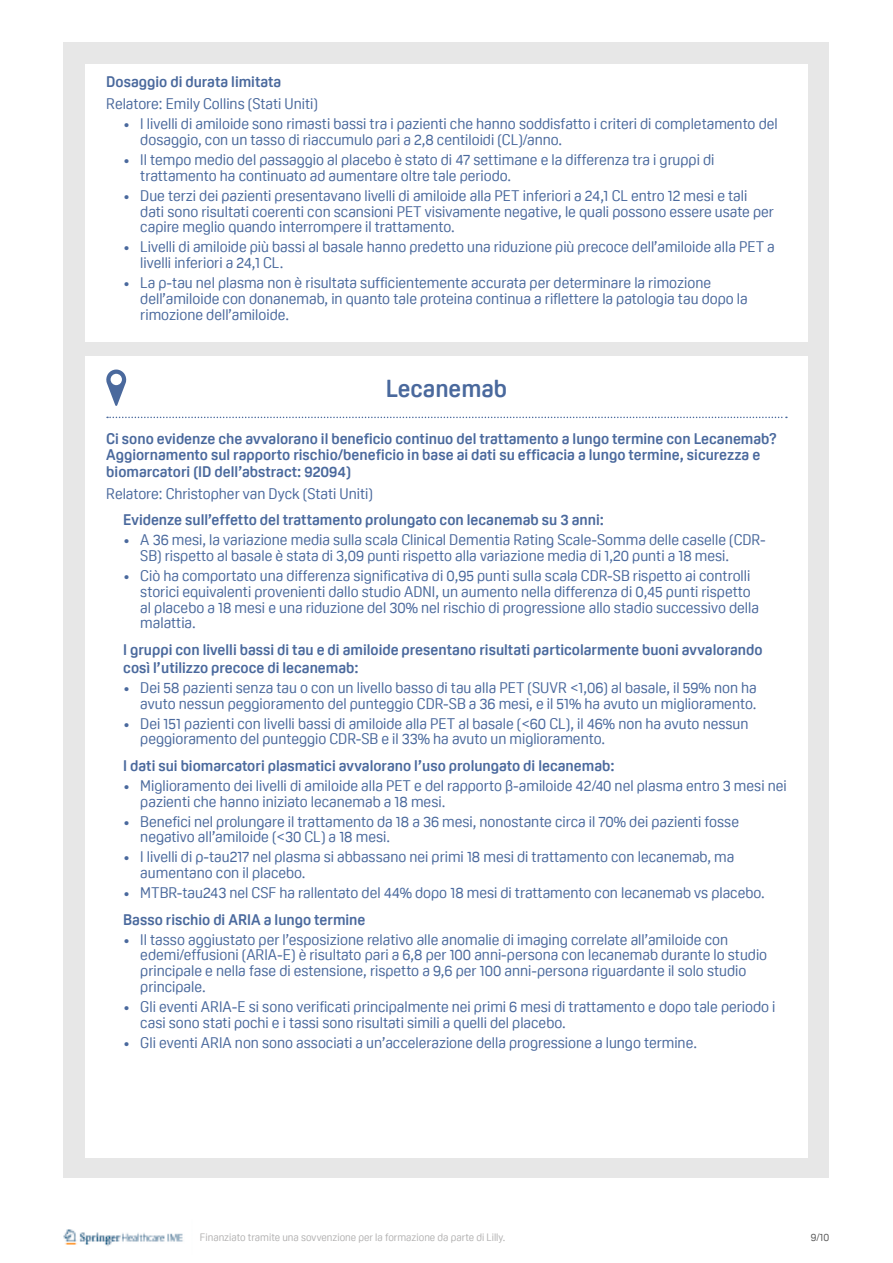
<style>
.page{position:relative;width:893px;height:1263px;background:#fff}
.page>*{position:absolute;margin:0;border:0;box-sizing:border-box;transform-origin:0 0}
.t1{font:700 24px "Oscine";color:#4a699d}
.t2{font:15px/15.8px "Oscine";color:#4a699d}
.t3{font:700 15px/16.5px "Oscine";color:#4a699d}
.t4{font:10.5px "Oscine";color:#b3b2b2}
.t5{font:10.5px "Oscine";color:#5a5a5a}
</style>
<div class="page">
<div style="left:64px;top:43px;width:765px;height:1135px;background:#e7e7e7"></div>
<img style="left:63px;top:1229px;width:120px;height:17px">
<div style="left:85px;top:64px;width:723px;height:277px;background:#fff"></div>
<div style="left:85px;top:357px;width:723px;height:801px;background:#fff"></div>
<svg style="left:107px;top:417px;width:680px;height:1px"></svg>
<svg style="left:106px;top:369px;width:21px;height:37px"></svg>
<div style="left:111px;top:374px;width:11px;height:11px;background:#fff;border-radius:50%"></div>
<p class="t3" style="left:106px;top:74px;width:177px">Dosaggio di durata limitata</p>
<p class="t2" style="left:106px;top:96px;width:213px">Relatore: Emily Collins (Stati Uniti)</p>
<p class="t2" style="left:140px;top:116px;width:639px;text-indent:-17px">• I livelli di amiloide sono rimasti bassi tra i pazienti che hanno soddisfatto i criteri di completamento del dosaggio, con un tasso di riaccumulo pari a 2,8 centiloidi (CL)/anno.</p>
<p class="t2" style="left:140px;top:152px;width:576px;text-indent:-17px">• Il tempo medio del passaggio al placebo è stato di 47 settimane e la differenza tra i gruppi di trattamento ha continuato ad aumentare oltre tale periodo.</p>
<p class="t2" style="left:140px;top:188px;width:635px;text-indent:-17px">• Due terzi dei pazienti presentavano livelli di amiloide alla PET inferiori a 24,1 CL entro 12 mesi e tali dati sono risultati coerenti con scansioni PET visivamente negative, le quali possono essere usate per capire meglio quando interrompere il trattamento.</p>
<p class="t2" style="left:140px;top:239px;width:636px;text-indent:-17px">• Livelli di amiloide più bassi al basale hanno predetto una riduzione più precoce dell’amiloide alla PET a livelli inferiori a 24,1 CL.</p>
<p class="t2" style="left:140px;top:275px;width:609px;text-indent:-17px">• La p-tau nel plasma non è risultata sufficientemente accurata per determinare la rimozione dell’amiloide con donanemab, in quanto tale proteina continua a riflettere la patologia tau dopo la rimozione dell’amiloide.</p>
<h1 class="t1" style="left:386px;top:375px;width:123px">Lecanemab</h1>
<p class="t3" style="left:106px;top:430px;width:672px">Ci sono evidenze che avvalorano il beneficio continuo del trattamento a lungo termine con Lecanemab?<br>Aggiornamento sul rapporto rischio/beneficio in base ai dati su efficacia a lungo termine, sicurezza e biomarcatori (ID dell’abstract: 92094)</p>
<p class="t2" style="left:106px;top:486px;width:268px">Relatore: Christopher van Dyck (Stati Uniti)</p>
<p class="t3" style="left:123px;top:512px;width:482px">Evidenze sull’effetto del trattamento prolungato con lecanemab su 3 anni:</p>
<p class="t2" style="left:140px;top:532px;width:627px;text-indent:-17px">• A 36 mesi, la variazione media sulla scala Clinical Dementia Rating Scale-Somma delle caselle (CDR-<br>SB) rispetto al basale è stata di 3,09 punti rispetto alla variazione media di 1,20 punti a 18 mesi.</p>
<p class="t2" style="left:140px;top:568px;width:620px;text-indent:-17px">• Ciò ha comportato una differenza significativa di 0,95 punti sulla scala CDR-SB rispetto ai controlli storici equivalenti provenienti dallo studio ADNI, un aumento nella differenza di 0,45 punti rispetto al placebo a 18 mesi e una riduzione del 30% nel rischio di progressione allo stadio successivo della malattia.</p>
<p class="t3" style="left:123px;top:641px;width:641px;line-height:18px">I gruppi con livelli bassi di tau e di amiloide presentano risultati particolarmente buoni avvalorando così l’utilizzo precoce di lecanemab:</p>
<p class="t2" style="left:123px;top:680px;width:635px;text-align:right">• Dei 58 pazienti senza tau o con un livello basso di tau alla PET (SUVR &lt;1,06) al basale, il 59% non ha avuto nessun peggioramento del punteggio CDR-SB a 36 mesi, e il 51% ha avuto un miglioramento.</p>
<p class="t2" style="left:140px;top:715px;width:610px;text-indent:-17px">• Dei 151 pazienti con livelli bassi di amiloide alla PET al basale (&lt;60 CL), il 46% non ha avuto nessun peggioramento del punteggio CDR-SB e il 33% ha avuto un miglioramento.</p>
<p class="t3" style="left:123px;top:757px;width:493px">I dati sui biomarcatori plasmatici avvalorano l’uso prolungato di lecanemab:</p>
<p class="t2" style="left:140px;top:778px;width:648px;text-indent:-17px">• Miglioramento dei livelli di amiloide alla PET e del rapporto β-amiloide 42/40 nel plasma entro 3 mesi nei pazienti che hanno iniziato lecanemab a 18 mesi.</p>
<p class="t2" style="left:140px;top:813px;width:600px;text-indent:-17px">• Benefici nel prolungare il trattamento da 18 a 36 mesi, nonostante circa il 70% dei pazienti fosse negativo all’amiloide (&lt;30 CL) a 18 mesi.</p>
<p class="t2" style="left:140px;top:849px;width:596px;text-indent:-17px">• I livelli di p-tau217 nel plasma si abbassano nei primi 18 mesi di trattamento con lecanemab, ma aumentano con il placebo.</p>
<p class="t2" style="left:123px;top:885px;width:643px">• MTBR-tau243 nel CSF ha rallentato del 44% dopo 18 mesi di trattamento con lecanemab vs placebo.</p>
<p class="t3" style="left:123px;top:911px;width:244px">Basso rischio di ARIA a lungo termine</p>
<p class="t2" style="left:140px;top:931px;width:628px;text-indent:-17px">• Il tasso aggiustato per l’esposizione relativo alle anomalie di imaging correlate all’amiloide con edemi/effusioni (ARIA-E) è risultato pari a 6,8 per 100 anni-persona con lecanemab durante lo studio principale e nella fase di estensione, rispetto a 9,6 per 100 anni-persona riguardante il solo studio principale.</p>
<p class="t2" style="left:140px;top:999px;width:637px;text-indent:-17px">• Gli eventi ARIA-E si sono verificati principalmente nei primi 6 mesi di trattamento e dopo tale periodo i casi sono stati pochi e i tassi sono risultati simili a quelli del placebo.</p>
<p class="t2" style="left:123px;top:1034px;width:575px">• Gli eventi ARIA non sono associati a un’accelerazione della progressione a lungo termine.</p>
<p class="t4" style="left:200px;top:1231px;width:307px">Finanziato tramite una sovvenzione per la formazione da parte di Lilly.</p>
<p class="t5" style="left:811px;top:1231px;width:20px">9/10</p>
</div>
